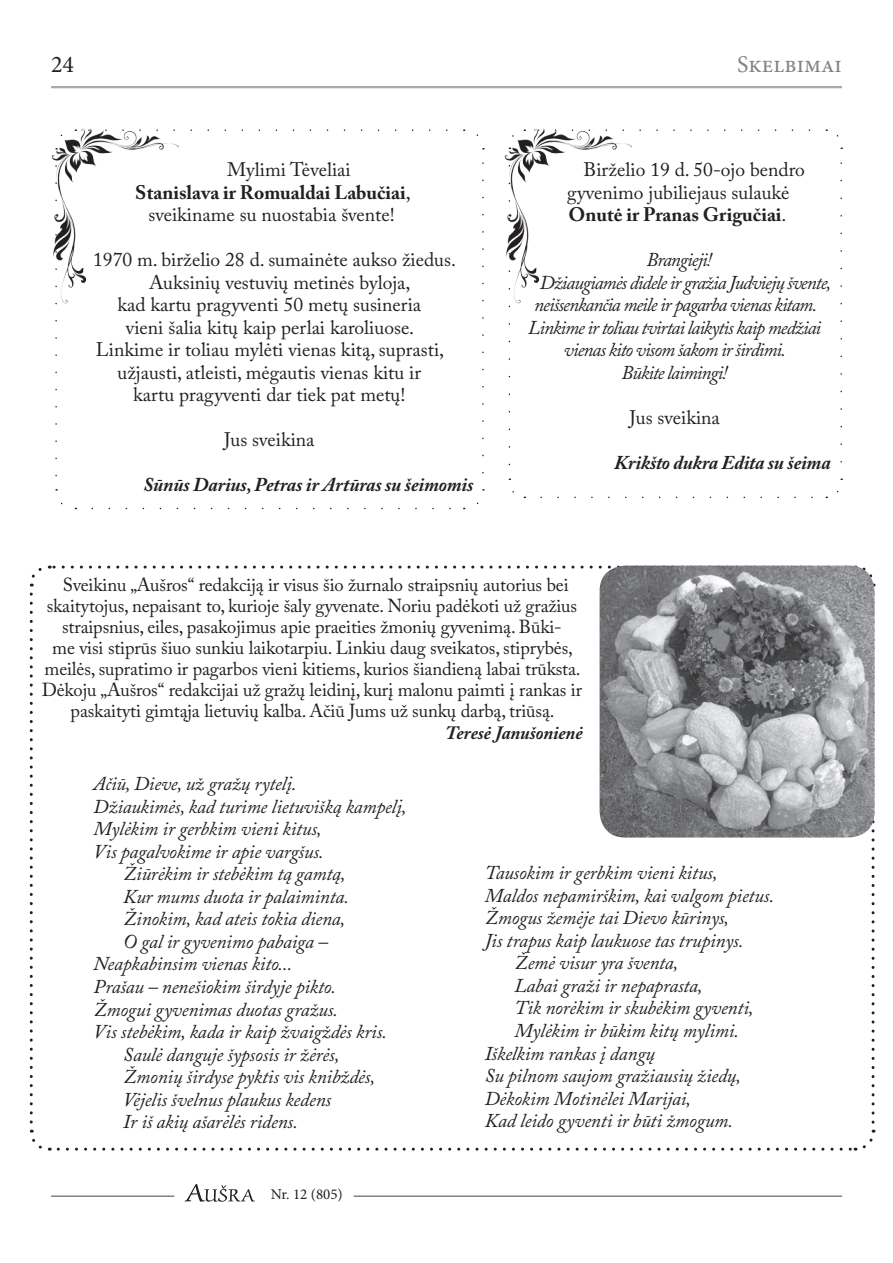
<style>
.page{position:relative;width:893px;height:1263px;background:#fff}
.page>*{position:absolute;margin:0;border:0;box-sizing:border-box;transform-origin:0 0}
.t1{font:24px "Minion Pro";color:#808285}
.t2{font:24px "Minion Pro";color:#231f20}
.t3{font:italic 19.5px "Adobe Caslon Pro";letter-spacing:-.005em;color:#231f20}
.t4{font:19.5px/22.5px "Adobe Caslon Pro";color:#231f20}
.t5{font:italic 19.5px/22.5px "Adobe Caslon Pro";letter-spacing:-.045em;color:#231f20;text-align:center}
.t6{font:italic 700 19.5px "Adobe Caslon Pro";letter-spacing:-.01em;color:#231f20}
.t7{font:700 19.5px "Adobe Caslon Pro";color:#231f20}
.t8{font:18.75px/21px "Adobe Caslon Pro";letter-spacing:-.005em;color:#231f20;text-align:center}
.t9{font:italic 700 18.75px "Adobe Caslon Pro";letter-spacing:-.005em;color:#231f20}
.t10{font:15px "Minion Pro";color:#231f20}
.s1{font-weight:400}
.s2{font-weight:700}
</style>
<div class="page">
<svg style="left:184px;top:1184px;width:71px;height:18px"></svg>
<hr style="left:51px;top:86px;width:791px;height:2px;background:#a8a9ad">
<hr style="left:51px;top:1195px;width:123px;height:2px;background:#808285">
<hr style="left:354px;top:1195px;width:488px;height:2px;background:#808285">
<svg style="left:30px;top:594px;width:20px;height:557px"></svg>
<svg style="left:58px;top:1130px;width:818px;height:21px"></svg>
<svg style="left:855px;top:565px;width:20px;height:557px"></svg>
<svg style="left:29px;top:565px;width:817px;height:22px"></svg>
<svg style="left:509px;top:305px;width:1px;height:161px"></svg>
<svg style="left:541px;top:497px;width:272px;height:1px"></svg>
<svg style="left:840px;top:162px;width:2px;height:300px"></svg>
<svg style="left:639px;top:129px;width:170px;height:2px"></svg>
<img style="left:505px;top:128px;width:127px;height:175px">
<svg style="left:55px;top:303px;width:2px;height:174px"></svg>
<svg style="left:92px;top:508px;width:359px;height:1px"></svg>
<svg style="left:482px;top:162px;width:2px;height:311px"></svg>
<svg style="left:190px;top:129px;width:257px;height:2px"></svg>
<img style="left:51px;top:128px;width:127px;height:175px">
<img style="left:600px;top:566px;width:274px;height:271px">
<p class="t2" style="left:51px;top:48px;width:25px">24</p>
<p class="t1" style="left:737px;top:48px;width:106px">Skelbimai</p>
<p class="t4" style="left:227px;top:158px;width:125px">Mylimi Tėveliai</p>
<p class="t7" style="left:135px;top:181px;width:277px">Stanislava ir Romualdai Labučiai<span class="s1">,</span></p>
<p class="t4" style="left:148px;top:203px;width:248px">sveikiname su nuostabia švente!</p>
<p class="t4" style="left:93px;top:248px;width:364px;text-align:center">1970 m. birželio 28 d. sumainėte aukso žiedus.<br>Auksinių vestuvių metinės byloja,<br>kad kartu pragyventi 50 metų susineria<br>vieni šalia kitų kaip perlai karoliuose.<br>Linkime ir toliau mylėti vienas kitą, suprasti, užjausti, atleisti, mėgautis vienas kitu ir<br>kartu pragyventi dar tiek pat metų!</p>
<p class="t4" style="left:224px;top:428px;width:92px">Jus sveikina</p>
<p class="t6" style="left:143px;top:473px;width:332px">Sūnūs Darius, Petras ir Artūras su šeimomis</p>
<p class="t4" style="left:567px;top:158px;width:239px;text-indent:16px">Birželio 19 d. 50-ojo bendro gyvenimo jubiliejaus sulaukė<br><span class="s2">Onutė ir Pranas Grigučiai</span>.</p>
<p class="t5" style="left:528px;top:248px;width:304px">Brangieji!<br>Džiaugiamės didele ir gražia Judviejų švente, neišsenkančia meile ir pagarba vienas kitam.<br>Linkime ir toliau tvirtai laikytis kaip medžiai vienas kito visom šakom ir širdimi.<br>Būkite laimingi!</p>
<p class="t4" style="left:629px;top:406px;width:92px">Jus sveikina</p>
<p class="t6" style="left:614px;top:451px;width:218px">Krikšto dukra Edita su šeima</p>
<p class="t8" style="left:42px;top:574px;width:542px">Sveikinu „Aušros“ redakciją ir visus šio žurnalo straipsnių autorius bei skaitytojus, nepaisant to, kurioje šaly gyvenate. Noriu padėkoti už gražius straipsnius, eiles, pasakojimus apie praeities žmonių gyvenimą. Būki-<br>me visi stiprūs šiuo sunkiu laikotarpiu. Linkiu daug sveikatos, stiprybės, meilės, supratimo ir pagarbos vieni kitiems, kurios šiandieną labai trūksta.<br>Dėkoju „Aušros“ redakcijai už gražų leidinį, kurį malonu paimti į rankas ir paskaityti gimtąja lietuvių kalba. Ačiū Jums už sunkų darbą, triūsą.</p>
<p class="t9" style="left:445px;top:722px;width:139px">Teresė Janušonienė</p>
<p class="t3" style="left:94px;top:772px;width:205px">Ačiū, Dieve, už gražų rytelį.</p>
<p class="t3" style="left:94px;top:795px;width:315px">Džiaukimės, kad turime lietuvišką kampelį,</p>
<p class="t3" style="left:94px;top:817px;width:230px">Mylėkim ir gerbkim vieni kitus,</p>
<p class="t3" style="left:94px;top:840px;width:232px">Vis pagalvokime ir apie vargšus.</p>
<p class="t3" style="left:123px;top:862px;width:224px">Žiūrėkim ir stebėkim tą gamtą,</p>
<p class="t3" style="left:123px;top:885px;width:227px">Kur mums duota ir palaiminta.</p>
<p class="t3" style="left:123px;top:907px;width:224px">Žinokim, kad ateis tokia diena,</p>
<p class="t3" style="left:123px;top:930px;width:206px">O gal ir gyvenimo pabaiga –</p>
<p class="t3" style="left:94px;top:952px;width:200px">Neapkabinsim vienas kito...</p>
<p class="t3" style="left:94px;top:975px;width:244px">Prašau – nenešiokim širdyje pikto.</p>
<p class="t3" style="left:94px;top:997px;width:246px">Žmogui gyvenimas duotas gražus.</p>
<p class="t3" style="left:94px;top:1020px;width:295px">Vis stebėkim, kada ir kaip žvaigždės kris.</p>
<p class="t3" style="left:123px;top:1042px;width:218px">Saulė danguje šypsosis ir žėrės,</p>
<p class="t3" style="left:123px;top:1065px;width:253px">Žmonių širdyse pyktis vis knibždės,</p>
<p class="t3" style="left:123px;top:1087px;width:209px">Vėjelis švelnus plaukus kedens</p>
<p class="t3" style="left:123px;top:1110px;width:176px">Ir iš akių ašarėlės ridens.</p>
<p class="t10" style="left:271px;top:1184px;width:74px">Nr. 12 (805)</p>
<p class="t3" style="left:485px;top:861px;width:234px">Tausokim ir gerbkim vieni kitus,</p>
<p class="t3" style="left:485px;top:884px;width:291px">Maldos nepamirškim, kai valgom pietus.</p>
<p class="t3" style="left:485px;top:906px;width:246px">Žmogus žemėje tai Dievo kūrinys,</p>
<p class="t3" style="left:485px;top:929px;width:260px">Jis trapus kaip laukuose tas trupinys.</p>
<p class="t3" style="left:514px;top:951px;width:165px">Žemė visur yra šventa,</p>
<p class="t3" style="left:514px;top:974px;width:190px">Labai graži ir nepaprasta,</p>
<p class="t3" style="left:514px;top:996px;width:241px">Tik norėkim ir skubėkim gyventi,</p>
<p class="t3" style="left:514px;top:1019px;width:226px">Mylėkim ir būkim kitų mylimi.</p>
<p class="t3" style="left:485px;top:1041px;width:172px">Iškelkim rankas į dangų</p>
<p class="t3" style="left:485px;top:1064px;width:258px">Su pilnom saujom gražiausių žiedų,</p>
<p class="t3" style="left:485px;top:1086px;width:208px">Dėkokim Motinėlei Marijai,</p>
<p class="t3" style="left:485px;top:1109px;width:250px">Kad leido gyventi ir būti žmogum.</p>
</div>
